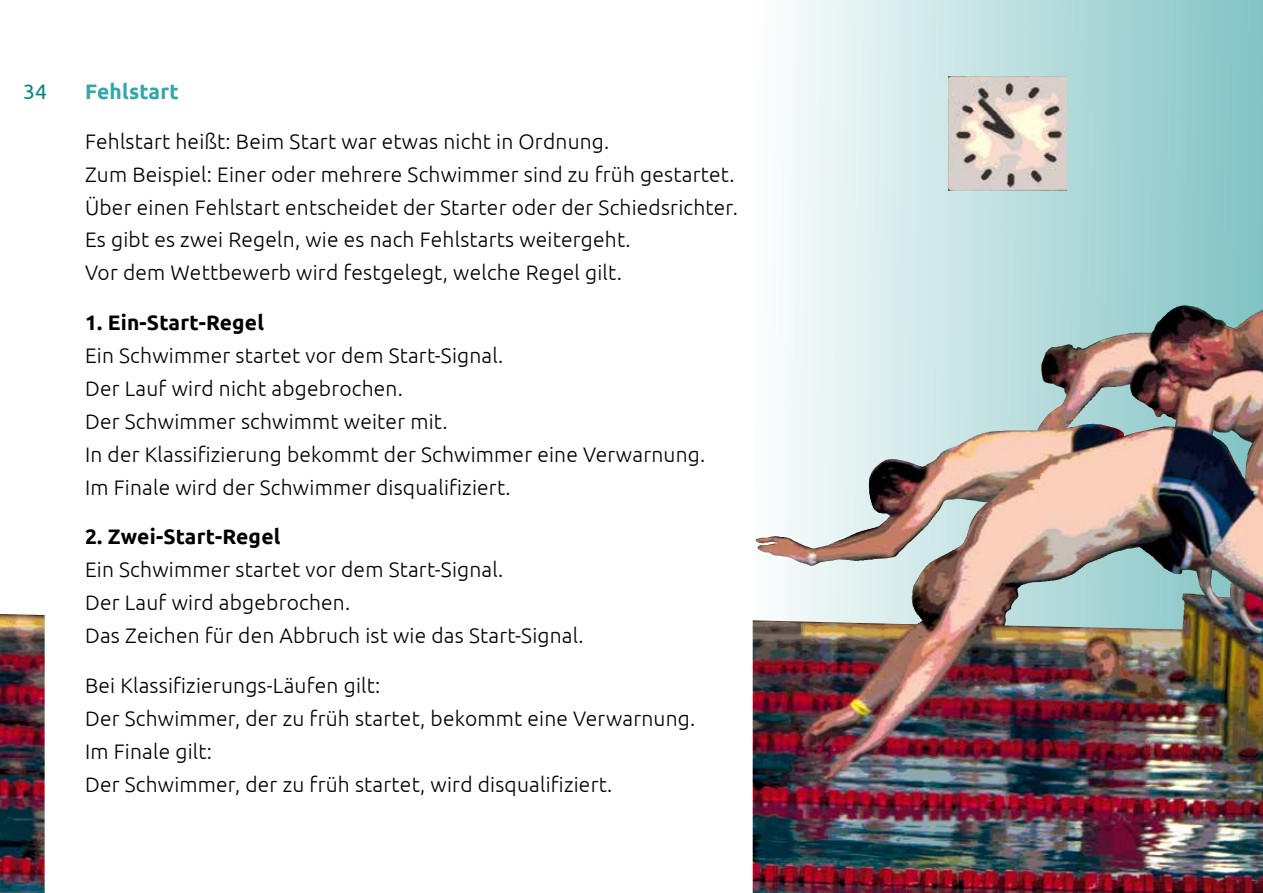
<style>
.page{position:relative;width:1263px;height:893px;background:#fff}
.page>*{position:absolute;margin:0;border:0;box-sizing:border-box;transform-origin:0 0}
.t1{font:300 21px/33px "Ubuntu";letter-spacing:.01em;color:#000}
.t2{font:700 21px "Ubuntu";letter-spacing:.01em;color:#000}
.t3{font:700 21px "Ubuntu";letter-spacing:.01em;color:#34a7a8}
.t4{font:21px "Ubuntu";color:#008688}
</style>
<div class="page">
<img style="left:755px;top:0;width:508px;height:893px">
<img style="left:968px;top:306px;width:214px;height:134px">
<img style="left:0;top:614px;width:45px;height:279px">
<img style="left:948px;top:77px;width:119px;height:113px">
<p class="t4" style="left:23px;top:79px;width:25px">34</p>
<p class="t3" style="left:85px;top:79px;width:95px">Fehlstart</p>
<p class="t1" style="left:85px;top:124px;width:654px">Fehlstart heißt: Beim Start war etwas nicht in Ordnung.<br>Zum Beispiel: Einer oder mehrere Schwimmer sind zu früh gestartet.<br>Über einen Fehlstart entscheidet der Starter oder der Schiedsrichter.<br>Es gibt es zwei Regeln, wie es nach Fehlstarts weitergeht.<br>Vor dem Wettbewerb wird festgelegt, welche Regel gilt.</p>
<p class="t2" style="left:85px;top:310px;width:180px">1. Ein-Start-Regel</p>
<p class="t1" style="left:85px;top:338px;width:622px">Ein Schwimmer startet vor dem Start-Signal.<br>Der Lauf wird nicht abgebrochen.<br>Der Schwimmer schwimmt weiter mit.<br>In der Klassifizierung bekommt der Schwimmer eine Verwarnung.<br>Im Finale wird der Schwimmer disqualifiziert.</p>
<p class="t2" style="left:85px;top:524px;width:197px">2. Zwei-Start-Regel</p>
<p class="t1" style="left:85px;top:553px;width:500px">Ein Schwimmer startet vor dem Start-Signal.<br>Der Lauf wird abgebrochen.<br>Das Zeichen für den Abbruch ist wie das Start-Signal.</p>
<p class="t1" style="left:85px;top:668px;width:612px">Bei Klassifizierungs-Läufen gilt:<br>Der Schwimmer, der zu früh startet, bekommt eine Verwarnung.<br>Im Finale gilt:<br>Der Schwimmer, der zu früh startet, wird disqualifiziert.</p>
</div>
